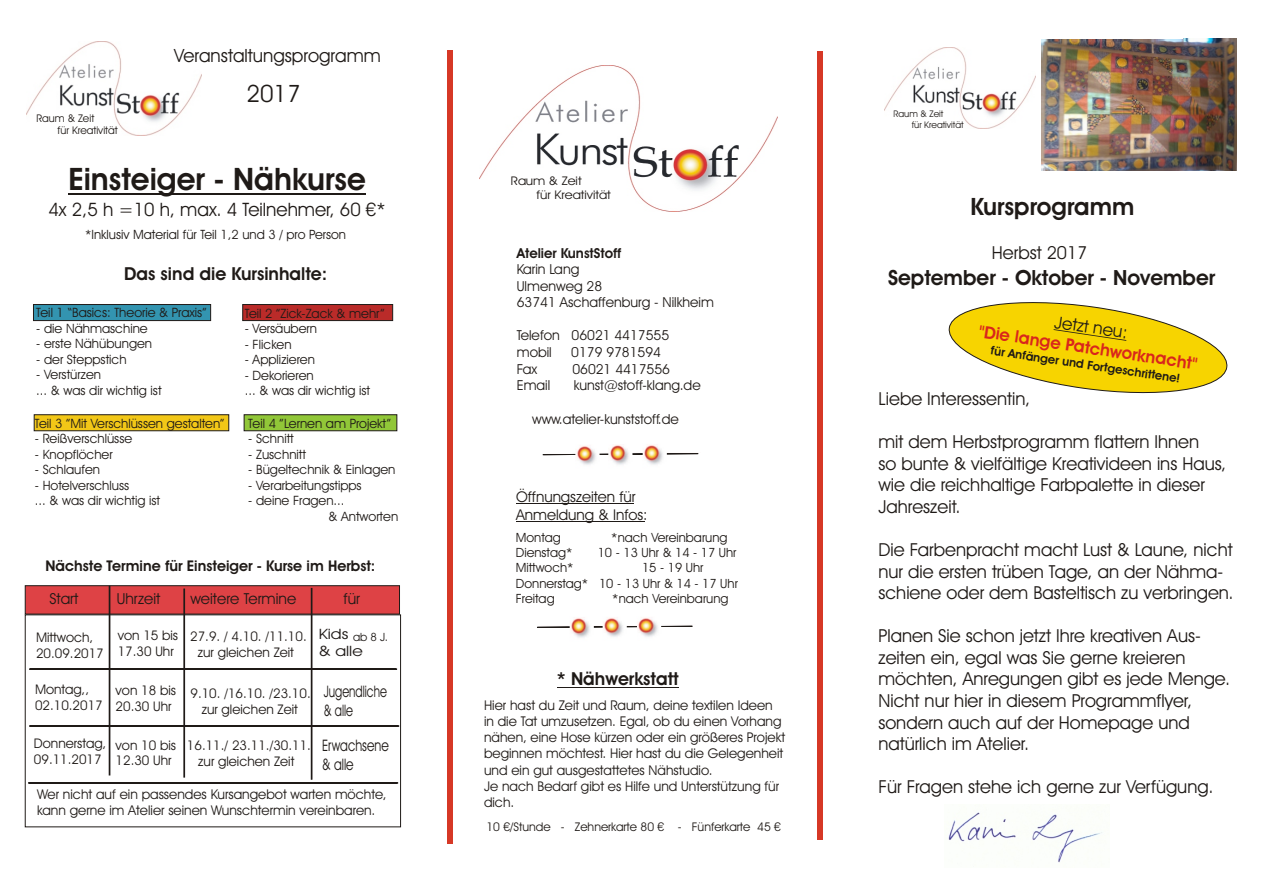
<style>
.page{position:relative;width:1263px;height:894px;background:#fff}
.page>*{position:absolute;margin:0;border:0;box-sizing:border-box;transform-origin:0 0}
.t1{font:700 31.05px "Avant Garde Bk BT";color:#1f1a17}
.t2{font:700 24px "Avant Garde Bk BT";color:#1f1a17}
.t3{font:24px "Avant Garde Bk BT";color:#1f1a17}
.t4{font:700 21px "Avant Garde Bk BT";color:#1f1a17}
.t5{font:18.6px "Avant Garde Bk BT";color:#1f1a17}
.t6{font:18.3px "Avant Garde Bk BT";color:#1f1a17}
.t7{font:18px/21.6px "Avant Garde Bk BT";color:#1f1a17}
.t8{font:700 18px "Avant Garde Bk BT";color:#1f1a17}
.t9{font:700 17.1px "Avant Garde Bk BT";color:#d9261c}
.t10{font:17.1px "Avant Garde Bk BT";color:#1f1a17}
.t11{font:15.9px/19px "Avant Garde Bk BT";color:#1f1a17;scale:.71 1}
.t12{font:15.9px/19px "Avant Garde Bk BT";color:#1f1a17;scale:.77 1}
.t13{font:15.15px "Avant Garde Bk BT";color:#1f1a17}
.t14{font:700 14.85px "Avant Garde Bk BT";color:#1f1a17}
.t15{font:14.85px/17.5px "Avant Garde Bk BT";color:#1f1a17}
.t16{font:14.4px/17.1px "Avant Garde Bk BT";color:#1f1a17;scale:1.2 1}
.t17{font:13.8px/16.5px "Avant Garde Bk BT";color:#1f1a17}
.t18{font:700 13.8px "Avant Garde Bk BT";color:#1f1a17}
.t19{font:13.5px/16.2px "Avant Garde Bk BT";color:#1f1a17}
.t20{font:13.35px/15.9px "Avant Garde Bk BT";color:#1f1a17}
.t21{font:12.9px/15.5px "Avant Garde Bk BT";color:#1f1a17}
.t22{font:12.75px/15.3px "Avant Garde Bk BT";color:#1f1a17}
.t23{font:12px "Avant Garde Bk BT";color:#1f1a17}
.t24{font:700 12px "Avant Garde Bk BT";color:#1f1a17}
.t25{font:12px/14.4px "Avant Garde Bk BT";color:#1f1a17;scale:1.09 1}
.t26{font:11.4px "Avant Garde Bk BT";color:#1f1a17}
.t27{font:10.65px/12.8px "Avant Garde Bk BT";color:#1f1a17}
.t28{font:9.15px/10.9px "Avant Garde Bk BT";color:#1f1a17}
</style>
<div class="page">
<img style="left:948px;top:812px;width:154px;height:51px">
<img style="left:885px;top:48px;width:151px;height:80px">
<img style="left:26px;top:42px;width:175px;height:93px">
<hr style="left:68px;top:193px;width:298px;height:2px;background:#1f1a17">
<div style="left:25px;top:586px;width:375px;height:28px;background:#de4245"></div>
<div style="left:109px;top:586px;width:1px;height:189px;border:1px solid #1f1a17"></div>
<div style="left:184px;top:589px;width:1px;height:188px;border:1px solid #1f1a17"></div>
<div style="left:311px;top:588px;width:1px;height:191px;border:1px solid #1f1a17"></div>
<div style="left:29px;top:668px;width:368px;height:2px;border:2px solid #1f1a17"></div>
<div style="left:34px;top:415px;width:195px;height:16px;background:#f2c717;border:1px solid #1f1a17"></div>
<div style="left:244px;top:415px;width:153px;height:16px;background:#91c738;border:1px solid #1f1a17"></div>
<div style="left:243px;top:304px;width:150px;height:17px;background:#ba2b29;border:1px solid #1f1a17"></div>
<div style="left:33px;top:304px;width:178px;height:17px;background:#3394b0;border:1px solid #1f1a17"></div>
<img style="left:479px;top:66px;width:298px;height:145px">
<div style="left:818px;top:51px;width:5px;height:788px;background:#d63826"></div>
<div style="left:447px;top:51px;width:5px;height:793px;background:#d63826"></div>
<svg style="left:542px;top:453px;width:157px;height:2px"></svg>
<img style="left:575px;top:446px;width:25px;height:19px">
<img style="left:608px;top:445px;width:25px;height:20px">
<img style="left:643px;top:445px;width:24px;height:20px">
<hr style="left:516px;top:504px;width:117px;height:1px;background:#1f1a17">
<hr style="left:516px;top:521px;width:129px;height:1px;background:#1f1a17">
<svg style="left:537px;top:625px;width:156px;height:3px"></svg>
<img style="left:570px;top:618px;width:24px;height:20px">
<img style="left:603px;top:618px;width:24px;height:19px">
<img style="left:637px;top:618px;width:24px;height:19px">
<hr style="left:557px;top:687px;width:122px;height:1px;background:#1f1a17">
<img style="left:1042px;top:38px;width:195px;height:133px">
<div style="left:29px;top:725px;width:370px;height:2px;border:2px solid #1f1a17"></div>
<div style="left:28px;top:782px;width:370px;height:2px;border:2px solid #1f1a17"></div>
<svg style="left:948px;top:302px;width:280px;height:92px"></svg>
<p class="t27" style="left:58px;top:113px;width:62px;text-indent:-21px">Raum &amp; Zeit<br>für Kreativität</p>
<p class="t6" style="left:174px;top:48px;width:208px">Veranstaltungsprogramm</p>
<h2 class="t3" style="left:247px;top:84px;width:56px">2017</h2>
<h1 class="t1" style="left:68px;top:167px;width:299px">Einsteiger - Nähkurse</h1>
<p class="t5" style="left:49px;top:201px;width:339px">4x 2,5 h =10 h, max. 4 Teilnehmer, 60 €*</p>
<p class="t21" style="left:85px;top:228px;width:263px">*Inklusiv Material für Teil 1,2 und 3 / pro Person</p>
<p class="t8" style="left:124px;top:267px;width:205px">Das sind die Kursinhalte:</p>
<p class="t21" style="left:36px;top:306px;width:172px">Teil 1 “Basics: Theorie &amp; Praxis”</p>
<p class="t21" style="left:36px;top:322px;width:113px">- die Nähmaschine</p>
<p class="t21" style="left:36px;top:337px;width:117px">- erste Nähübungen</p>
<p class="t21" style="left:36px;top:353px;width:92px">- der Steppstich</p>
<p class="t21" style="left:36px;top:368px;width:127px">- Verstürzen<br>... &amp; was dir wichtig ist</p>
<p class="t21" style="left:35px;top:417px;width:191px">Teil 3 ”Mit Verschlüssen gestalten”</p>
<p class="t21" style="left:35px;top:432px;width:99px">- Reißverschlüsse</p>
<p class="t21" style="left:35px;top:448px;width:79px">- Knopflöcher</p>
<p class="t21" style="left:35px;top:463px;width:67px">- Schlaufen</p>
<p class="t21" style="left:35px;top:479px;width:127px">- Hotelverschluss<br>... &amp; was dir wichtig ist</p>
<p class="t21" style="left:245px;top:307px;width:142px">Teil 2 ”Zick-Zack &amp; mehr”</p>
<p class="t21" style="left:245px;top:322px;width:74px">- Versäubern</p>
<p class="t21" style="left:245px;top:338px;width:48px">- Flicken</p>
<p class="t21" style="left:245px;top:353px;width:72px">- Applizieren</p>
<p class="t21" style="left:245px;top:369px;width:127px">- Dekorieren<br>... &amp; was dir wichtig ist</p>
<p class="t21" style="left:248px;top:417px;width:144px">Teil 4 ”Lernen am Projekt”</p>
<p class="t21" style="left:248px;top:432px;width:47px">- Schnitt</p>
<p class="t21" style="left:248px;top:448px;width:59px">- Zuschnitt</p>
<p class="t21" style="left:248px;top:463px;width:149px">- Bügeltechnik &amp; Einlagen</p>
<p class="t21" style="left:248px;top:479px;width:115px">- Verarbeitungstipps</p>
<p class="t21" style="left:329px;top:494px;width:71px;text-indent:-80px">- deine Fragen...<br>&amp; Antworten</p>
<p class="t14" style="left:45px;top:560px;width:332px">Nächste Termine für Einsteiger - Kurse im Herbst:</p>
<p class="t13" style="left:49px;top:593px;width:30px">Start</p>
<p class="t13" style="left:117px;top:593px;width:45px">Uhrzeit</p>
<p class="t13" style="left:190px;top:593px;width:107px">weitere Termine</p>
<p class="t13" style="left:344px;top:593px;width:18px">für</p>
<p class="t16" style="left:319px;top:627px;width:38px">Kids &amp; alle</p>
<p class="t20" style="left:36px;top:631px;width:69px">Mittwoch,<br>20.09.2017</p>
<p class="t20" style="left:118px;top:629px;width:62px">von 15 bis<br>17.30 Uhr</p>
<p class="t20" style="left:190px;top:630px;width:118px;text-align:center">27.9. / 4.10. /11.10. zur gleichen Zeit</p>
<p class="t26" style="left:353px;top:632px;width:37px">ab 8 J.</p>
<p class="t20" style="left:35px;top:682px;width:69px">Montag,,<br>02.10.2017</p>
<p class="t20" style="left:34px;top:737px;width:74px">Donnerstag,<br>09.11.2017</p>
<p class="t20" style="left:116px;top:683px;width:62px">von 18 bis<br>20.30 Uhr</p>
<p class="t20" style="left:116px;top:738px;width:62px">von 10 bis<br>12.30 Uhr</p>
<p class="t11" style="left:324px;top:684px;width:91px">Jugendliche &amp; alle</p>
<p class="t20" style="left:191px;top:686px;width:122px;text-align:center">9.10. /16.10. /23.10. zur gleichen Zeit</p>
<p class="t20" style="left:187px;top:739px;width:126px;text-align:center">16.11./ 23.11./30.11. zur gleichen Zeit</p>
<p class="t19" style="left:37px;top:788px;width:351px">Wer nicht auf ein passendes Kursangebot warten möchte, kann gerne im Atelier seinen Wunschtermin vereinbaren.</p>
<p class="t12" style="left:322px;top:737px;width:88px">Erwachsene &amp; alle</p>
<p class="t25" style="left:537px;top:174px;width:70px;text-indent:-26px">Raum &amp; Zeit<br>für Kreativität</p>
<p class="t18" style="left:517px;top:247px;width:106px">Atelier KunstStoff</p>
<p class="t17" style="left:517px;top:262px;width:199px">Karin Lang<br>Ulmenweg 28<br>63741 Aschaffenburg - Nilkheim</p>
<p class="t17" style="left:517px;top:329px;width:154px">Telefon 06021 4417555 mobil</p>
<p class="t17" style="left:571px;top:345px;width:91px">0179 9781594</p>
<p class="t17" style="left:517px;top:362px;width:22px">Fax</p>
<p class="t17" style="left:572px;top:362px;width:99px">06021 4417556</p>
<p class="t17" style="left:517px;top:378px;width:35px">Email</p>
<p class="t17" style="left:574px;top:378px;width:129px">kunst@stoff-klang.de</p>
<p class="t17" style="left:532px;top:412px;width:148px">www.atelier-kunststoff.de</p>
<p class="t15" style="left:516px;top:490px;width:133px">Öffnungszeiten für<br>Anmeldung &amp; Infos:</p>
<p class="t22" style="left:516px;top:531px;width:46px">Montag</p>
<p class="t22" style="left:611px;top:531px;width:118px">*nach Vereinbarung</p>
<p class="t22" style="left:516px;top:546px;width:58px">Dienstag*</p>
<p class="t22" style="left:598px;top:546px;width:140px">10 - 13 Uhr &amp; 14 - 17 Uhr</p>
<p class="t22" style="left:516px;top:562px;width:59px">Mittwoch*</p>
<p class="t22" style="left:516px;top:562px;width:223px;text-indent:126px">15 - 19 Uhr<br>Donnerstag* 10 - 13 Uhr &amp; 14 - 17 Uhr<br>Freitag</p>
<p class="t22" style="left:612px;top:592px;width:118px">*nach Vereinbarung</p>
<p class="t8" style="left:557px;top:672px;width:123px">* Nähwerkstatt</p>
<p class="t19" style="left:484px;top:698px;width:303px">Hier hast du Zeit und Raum, deine textilen Ideen in die Tat umzusetzen. Egal, ob du einen Vorhang nähen, eine Hose kürzen oder ein größeres Projekt beginnen möchtest. Hier hast du die Gelegenheit und ein gut ausgestattetes Nähstudio.<br>Je nach Bedarf gibt es Hilfe und Unterstützung für dich.</p>
<p class="t23" style="left:487px;top:822px;width:296px">10 €/Stunde - Zehnerkarte 80 € - Fünferkarte 45 €</p>
<p class="t28" style="left:912px;top:109px;width:54px;text-indent:-18px">Raum &amp; Zeit<br>für Kreativität</p>
<h2 class="t2" style="left:970px;top:197px;width:165px">Kursprogramm</h2>
<p class="t7" style="left:992px;top:243px;width:97px">Herbst 2017</p>
<p class="t4" style="left:888px;top:269px;width:329px">September - Oktober - November</p>
<p class="t10" style="left:1056px;top:315px;width:75px;rotate:9deg">Jetzt neu:</p>
<p class="t24" style="left:992px;top:345px;width:193px;rotate:9deg">für Anfänger und Fortgesch ittene!</p>
<p class="t9" style="left:980px;top:323px;width:222px;rotate:9deg">"Die lange Patchworknacht"</p>
<p class="t7" style="left:878px;top:389px;width:153px">Liebe Interessentin,</p>
<p class="t7" style="left:878px;top:433px;width:349px">mit dem Herbstprogramm flattern Ihnen<br>so bunte &amp; vielfältige Kreativideen ins Haus, wie die reichhaltige Farbpalette in dieser Jahreszeit.</p>
<p class="t7" style="left:878px;top:541px;width:357px">Die Farbenpracht macht Lust &amp; Laune, nicht nur die ersten trüben Tage, an der Nähma&shy;schiene oder dem Basteltisch zu verbringen.</p>
<p class="t7" style="left:878px;top:627px;width:353px">Planen Sie schon jetzt Ihre kreativen Aus&shy;zeiten ein, egal was Sie gerne kreieren möchten, Anregungen gibt es jede Menge.<br>Nicht nur hier in diesem Programmflyer, sondern auch auf der Homepage und natürlich im Atelier.</p>
<p class="t7" style="left:878px;top:778px;width:337px">Für Fragen stehe ich gerne zur Verfügung.</p>
</div>
